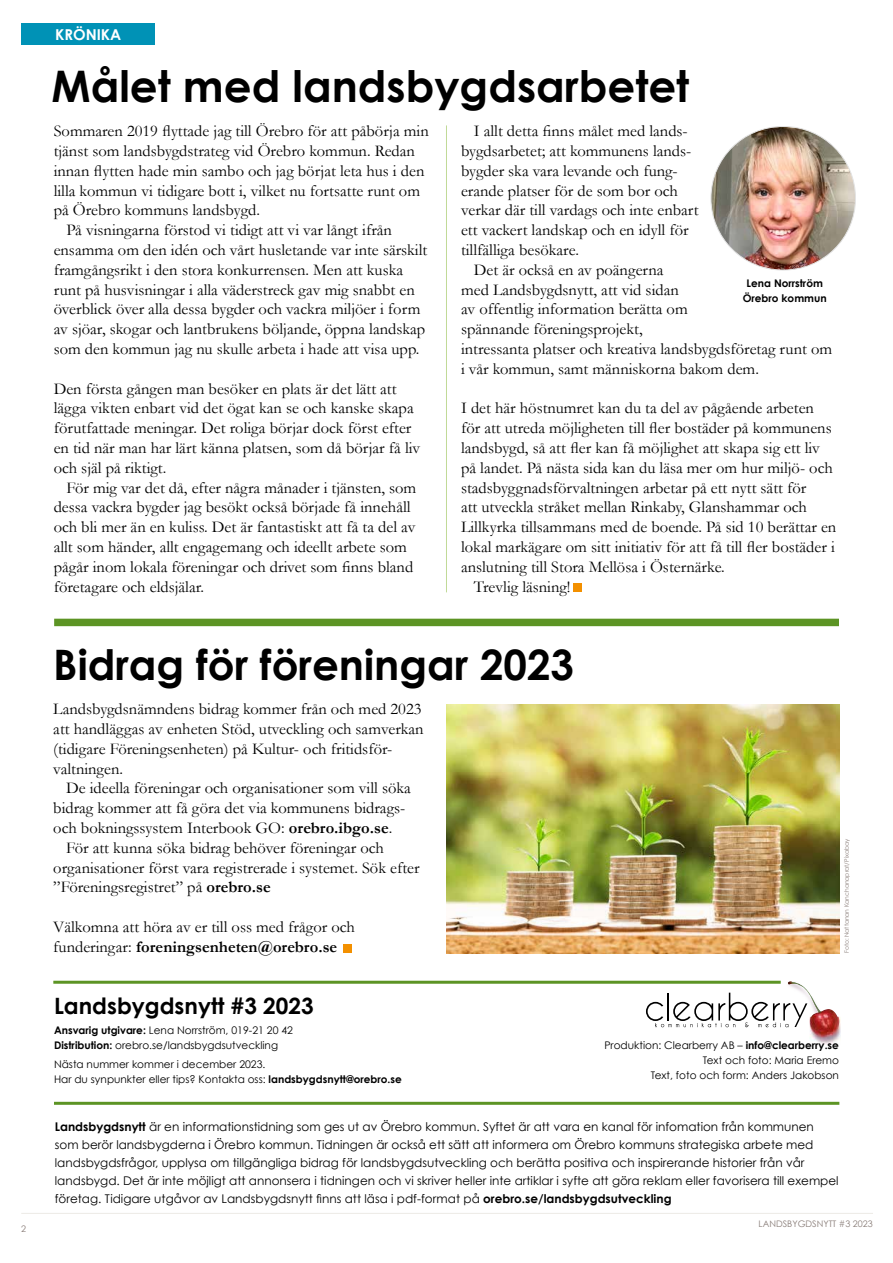
<style>
.page{position:relative;width:893px;height:1263px;background:#fff}
.page>*{position:absolute;margin:0;border:0;box-sizing:border-box;transform-origin:0 0}
.t1{font:700 43.5px "Century Gothic";color:#000}
.t2{font:700 42px "Century Gothic";color:#000}
.t3{font:700 22.5px "Century Gothic";color:#000}
.t4{font:16.5px/19.8px "Garamond";color:#000}
.t5{font:700 15px "Century Gothic";color:#fff}
.t6{font:12px/18px "Century Gothic";color:#000}
.t7{font:10.5px/15px "Century Gothic";color:#000}
.t8{font:700 10.5px/15px "Century Gothic";color:#000;text-align:center}
.t9{font:9px "Century Gothic";color:#887c77}
.t10{font:6px "Century Gothic";color:#887c77}
.s1{font-weight:700}
</style>
<div class="page">
<div style="left:343px;top:944px;width:9px;height:9px;background:#f39000"></div>
<div style="left:573px;top:583px;width:9px;height:9px;background:#f39000"></div>
<hr style="left:446px;top:125px;width:1px;height:467px;background:#c1da98">
<img style="left:711px;top:126px;width:144px;height:144px;border-radius:72px">
<img style="left:446px;top:705px;width:393px;height:248px">
<div style="left:21px;top:23px;width:134px;height:22px;background:#0092b6"></div>
<hr style="left:21px;top:1213px;width:852px;height:1px;background:#eceae6">
<svg style="left:646px;top:981px;width:172px;height:47px"></svg>
<img style="left:809px;top:1007px;width:32px;height:37px">
<div style="left:54px;top:619px;width:785px;height:7px;background:#5c9424"></div>
<hr style="left:53px;top:981px;width:728px;height:3px;background:#5c9424">
<hr style="left:54px;top:1102px;width:785px;height:3px;background:#5c9424">
<p class="t9" style="left:21px;top:1223px;width:6px">2</p>
<p class="t5" style="left:55px;top:25px;width:68px">KRÖNIKA</p>
<h1 class="t1" style="left:52px;top:58px;width:639px">Målet med landsbygdsarbetet</h1>
<p class="t4" style="left:54px;top:121px;width:377px">Sommaren 2019 flyttade jag till Örebro för att påbörja min</p>
<p class="t4" style="left:54px;top:141px;width:363px">tjänst som landsbygdstrateg vid Örebro kommun. Redan</p>
<p class="t4" style="left:54px;top:161px;width:372px">innan flytten hade min sambo och jag börjat leta hus i den</p>
<p class="t4" style="left:54px;top:180px;width:368px">lilla kommun vi tidigare bott i, vilket nu fortsatte runt om</p>
<p class="t4" style="left:54px;top:200px;width:208px">på Örebro kommuns landsbygd.</p>
<p class="t4" style="left:66px;top:220px;width:327px">På visningarna förstod vi tidigt att vi var långt ifrån</p>
<p class="t4" style="left:54px;top:240px;width:375px">ensamma om den idén och vårt husletande var inte särskilt</p>
<p class="t4" style="left:54px;top:260px;width:351px">framgångsrikt i den stora konkurrensen. Men att kuska</p>
<p class="t4" style="left:54px;top:279px;width:363px">runt på husvisningar i alla väderstreck gav mig snabbt en</p>
<p class="t4" style="left:54px;top:299px;width:368px">överblick över alla dessa bygder och vackra miljöer i form</p>
<p class="t4" style="left:54px;top:319px;width:373px">av sjöar, skogar och lantbrukens böljande, öppna landskap</p>
<p class="t4" style="left:54px;top:339px;width:367px">som den kommun jag nu skulle arbeta i hade att visa upp.</p>
<p class="t4" style="left:54px;top:378px;width:368px">Den första gången man besöker en plats är det lätt att lägga vikten enbart vid det ögat kan se och kanske skapa förutfattade meningar. Det roliga börjar dock först efter en tid när man har lärt känna platsen, som då börjar få liv och själ på riktigt.</p>
<p class="t4" style="left:54px;top:477px;width:364px;text-indent:13px">För mig var det då, efter några månader i tjänsten, som dessa vackra bygder jag besökt också började få innehåll och bli mer än en kuliss. Det är fantastiskt att få ta del av allt som händer, allt engagemang och ideellt arbete som pågår inom lokala föreningar och drivet som finns bland företagare och eldsjälar.</p>
<p class="t4" style="left:474px;top:121px;width:215px">I allt detta finns målet med lands-</p>
<p class="t4" style="left:461px;top:141px;width:232px">bygdsarbetet; att kommunens lands-</p>
<p class="t4" style="left:461px;top:161px;width:218px">bygder ska vara levande och fung-</p>
<p class="t4" style="left:461px;top:180px;width:218px">erande platser för de som bor och</p>
<p class="t4" style="left:461px;top:200px;width:239px">verkar där till vardags och inte enbart</p>
<p class="t4" style="left:461px;top:220px;width:229px">ett vackert landskap och en idyll för</p>
<p class="t4" style="left:461px;top:240px;width:119px">tillfälliga besökare.</p>
<p class="t4" style="left:474px;top:260px;width:191px">Det är också en av poängerna</p>
<p class="t4" style="left:461px;top:279px;width:219px">med Landsbygdsnytt, att vid sidan</p>
<p class="t4" style="left:461px;top:299px;width:228px">av offentlig information berätta om</p>
<p class="t4" style="left:461px;top:319px;width:183px">spännande föreningsprojekt,</p>
<p class="t4" style="left:461px;top:339px;width:373px">intressanta platser och kreativa landsbygdsföretag runt om</p>
<p class="t4" style="left:461px;top:359px;width:299px">i vår kommun, samt människorna bakom dem.</p>
<p class="t4" style="left:461px;top:398px;width:354px">I det här höstnumret kan du ta del av pågående arbeten</p>
<p class="t4" style="left:461px;top:418px;width:372px">för att utreda möjligheten till fler bostäder på kommunens</p>
<p class="t4" style="left:461px;top:438px;width:360px">landsbygd, så att fler kan få möjlighet att skapa sig ett liv</p>
<p class="t4" style="left:461px;top:458px;width:373px">på landet. På nästa sida kan du läsa mer om hur miljö- och</p>
<p class="t4" style="left:461px;top:477px;width:347px">stadsbyggnadsförvaltningen arbetar på ett nytt sätt för</p>
<p class="t4" style="left:461px;top:497px;width:347px">att utveckla stråket mellan Rinkaby, Glanshammar och</p>
<p class="t4" style="left:461px;top:517px;width:377px">Lillkyrka tillsammans med de boende. På sid 10 berättar en</p>
<p class="t4" style="left:461px;top:537px;width:375px">lokal markägare om sitt initiativ för att få till fler bostäder i</p>
<p class="t4" style="left:461px;top:557px;width:265px">anslutning till Stora Mellösa i Östernärke.</p>
<p class="t4" style="left:474px;top:576px;width:98px">Trevlig läsning!</p>
<p class="t8" style="left:743px;top:275px;width:86px">Lena Norrström<br>Örebro kommun</p>
<h2 class="t2" style="left:53px;top:638px;width:522px">Bidrag för föreningar 2023</h2>
<p class="t4" style="left:53px;top:699px;width:372px">Landsbygdsnämndens bidrag kommer från och med 2023 att handläggas av enheten Stöd, utveckling och samverkan (tidigare Föreningsenheten) på Kultur- och fritidsför&shy;valtningen.</p>
<p class="t4" style="left:66px;top:778px;width:346px">De ideella föreningar och organisationer som vill söka</p>
<p class="t4" style="left:53px;top:798px;width:353px">bidrag kommer att få göra det via kommunens bidrags-</p>
<p class="t4" style="left:53px;top:818px;width:341px">och bokningssystem Interbook GO: <span class="s1">orebro.ibgo.se</span>.</p>
<p class="t4" style="left:66px;top:838px;width:319px">För att kunna söka bidrag behöver föreningar och</p>
<p class="t4" style="left:53px;top:857px;width:368px">organisationer först vara registrerade i systemet. Sök efter</p>
<p class="t4" style="left:53px;top:877px;width:219px">”Föreningsregistret” på <span class="s1">orebro.se</span></p>
<p class="t4" style="left:53px;top:917px;width:303px">Välkomna att höra av er till oss med frågor och funderingar: <span class="s1">foreningsenheten@orebro.se</span></p>
<p class="t10" style="left:843px;top:953px;width:116px;rotate:-90deg">Foto: Nattanan Kanchanaprat/Pixabay</p>
<h3 class="t3" style="left:54px;top:992px;width:261px">Landsbygdsnytt #3 2023</h3>
<p class="t7" style="left:54px;top:1022px;width:241px"><span class="s1">Ansvarig utgivare:</span> Lena Norrström, 019-21 20 42<br><span class="s1">Distribution:</span> orebro.se/landsbygdsutveckling</p>
<p class="t7" style="left:54px;top:1057px;width:349px">Nästa nummer kommer i december 2023.<br>Har du synpunkter eller tips? Kontakta oss: <span class="s1">landsbygdsnytt@orebro.se</span></p>
<p class="t7" style="left:604px;top:1037px;width:236px;text-align:right">Produktion: Clearberry AB – <span class="s1">info@clearberry.se<br></span>Text och foto: Maria Eremo<br>Text, foto och form: Anders Jakobson</p>
<p class="t6" style="left:55px;top:1117px;width:785px"><span class="s1">Landsbygdsnytt</span> är en informationstidning som ges ut av Örebro kommun. Syftet är att vara en kanal för infomation från kommunen som berör landsbygderna i Örebro kommun. Tidningen är också ett sätt att informera om Örebro kommuns strategiska arbete med landsbygdsfrågor, upplysa om tillgängliga bidrag för landsbygdsutveckling och berätta positiva och inspirerande historier från vår landsbygd. Det är inte möjligt att annonsera i tidningen och vi skriver heller inte artiklar i syfte att göra reklam eller favorisera till exempel företag. Tidigare utgåvor av Landsbygdsnytt finns att läsa i pdf-format på <span class="s1">orebro.se/landsbygdsutveckling</span></p>
<p class="t9" style="left:759px;top:1218px;width:116px">LANDSBYGDSNYTT #3 2023</p>
</div>
